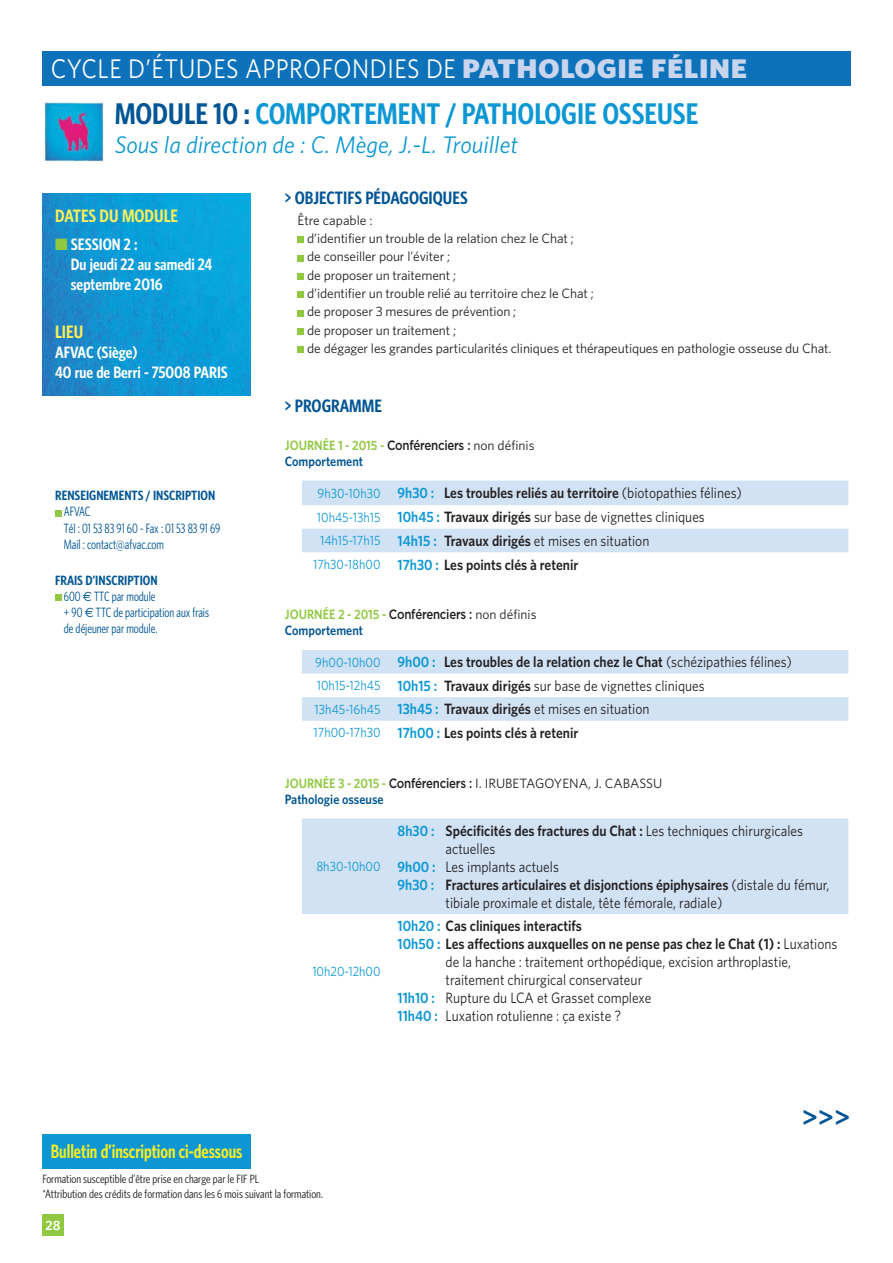
<style>
.page{position:relative;width:893px;height:1263px;background:#fff}
.page>*{position:absolute;margin:0;border:0;box-sizing:border-box;transform-origin:0 0}
.t1{font:600 30px "Whitney Condensed";color:#0c97d4}
.t2{font:600 28.5px "Whitney";color:#005595}
.t3{font:27px "Whitney";letter-spacing:.02em;color:#fff;scale:.9 1}
.t4{font:italic 24px "Whitney";color:#0c97d4}
.t5{font:600 19.5px "Whitney Condensed";color:#fcee21;scale:.9 1}
.t6{font:600 18px "Whitney Condensed";color:#005595}
.t7{font:600 18px "Whitney Condensed";color:#fcef58}
.t8{font:600 16.5px/19.8px "Whitney Condensed";color:#fff}
.t9{font:600 15px/23.5px "Whitney";color:#231f20;scale:.9 1}
.t10{font:15px "Whitney";color:#231f20;scale:.9 1}
.t11{font:13.5px/18.3px "Whitney";letter-spacing:-.01em;color:#231f20}
.t12{font:13.5px/16.2px "Whitney Condensed";color:#005595;scale:.9 1}
.t13{font:600 13.5px/16.2px "Whitney";color:#90c841;scale:.9 1}
.t14{font:600 13.5px "Whitney Condensed";color:#005595}
.t15{font:13.5px "Whitney";color:#0c97d4;scale:.9 1}
.t16{font:600 13.5px "Whitney";color:#fff}
.t17{font:12px/14.4px "Whitney Condensed";color:#231f20}
.s1{font-weight:900;color:#c8d5ed}
.s2{color:#005595}
.s3{font-weight:600}
.s4{font-family:"Euro Sans"}
.s5{font-family:"Gotham";font-weight:500;color:#231f20}
.s6{font-weight:400;color:#231f20}
.s7{font-weight:400;font-size:13.5px;color:#0c97d4}
.s8{color:#0c97d4}
.s9{font-weight:400}
.s10{font-size:13.5px;color:#0c97d4}
.s11{font-weight:600;color:#0c97d4}
.s12{font-weight:600;color:#90c841}
.s13{font-family:"Gotham";font-weight:500}
.s14{font-weight:600;color:#005595}
</style>
<div class="page">
<div style="left:42px;top:1215px;width:22px;height:21px;background:#90c841"></div>
<img style="left:42px;top:194px;width:209px;height:201px">
<svg style="left:302px;top:481px;width:546px;height:71px"></svg>
<svg style="left:302px;top:650px;width:546px;height:71px"></svg>
<div style="left:302px;top:818px;width:546px;height:96px;background:#d1e2f4"></div>
<div style="left:297px;top:237px;width:7px;height:6px;background:#90c841"></div>
<div style="left:297px;top:255px;width:7px;height:6px;background:#90c841"></div>
<div style="left:297px;top:273px;width:7px;height:7px;background:#90c841"></div>
<div style="left:297px;top:292px;width:7px;height:6px;background:#90c841"></div>
<div style="left:297px;top:310px;width:7px;height:6px;background:#90c841"></div>
<div style="left:297px;top:328px;width:7px;height:7px;background:#90c841"></div>
<div style="left:297px;top:347px;width:7px;height:6px;background:#90c841"></div>
<div style="left:55px;top:510px;width:7px;height:6px;background:#90c841"></div>
<div style="left:55px;top:595px;width:7px;height:6px;background:#90c841"></div>
<div style="left:42px;top:51px;width:808px;height:34px;background:#0d72ba"></div>
<img style="left:42px;top:102px;width:62px;height:60px">
<div style="left:42px;top:1134px;width:209px;height:34px;background:#0c97d4"></div>
<svg style="left:56px;top:239px;width:11px;height:11px"></svg>
<h3 class="t3" style="left:51px;top:58px;width:775px">CYCLE D’ÉTUDES APPROFONDIES DE <span class="s1">PATHOLOGIE FÉLINE</span></h3>
<h1 class="t1" style="left:115px;top:102px;width:585px"><span class="s2">MODULE 10 :</span> COMPORTEMENT / PATHOLOGIE OSSEUSE</h1>
<h3 class="t4" style="left:115px;top:135px;width:405px">Sous la direction de : C. Mège, J.-L. Trouillet</h3>
<p class="t7" style="left:55px;top:209px;width:124px">DATES DU MODULE</p>
<p class="t8" style="left:71px;top:236px;width:143px">SESSION 2 :<br>Du jeudi 22 au samedi 24 septembre 2016</p>
<p class="t7" style="left:55px;top:325px;width:30px">LIEU</p>
<p class="t8" style="left:55px;top:344px;width:174px">AFVAC (Siège)<br>40 rue de Berri - 75008 PARIS</p>
<p class="t14" style="left:55px;top:490px;width:162px">RENSEIGNEMENTS / INSCRIPTION</p>
<p class="t12" style="left:64px;top:505px;width:175px">AFVAC<br>Tél : 01 53 83 91 60 - Fax : 01 53 83 91 69<br>Mail : contact@afvac.com</p>
<p class="t12" style="left:64px;top:573px;width:163px;text-indent:-9px"><span class="s3">FRAIS D’INSCRIPTION<br></span>600 <span class="s4">€</span> TTC par module<br>+ 90 <span class="s4">€</span> TTC de participation aux frais de déjeuner par module.</p>
<p class="t6" style="left:285px;top:191px;width:184px">&gt; OBJECTIFS PÉDAGOGIQUES</p>
<p class="t11" style="left:307px;top:212px;width:526px;text-indent:-9px">Être capable :<br>d’identifier un trouble de la relation chez le Chat ;<br>de conseiller pour l’éviter ;<br>de proposer un traitement ;<br>d’identifier un trouble relié au territoire chez le Chat ;<br>de proposer 3 mesures de prévention ;<br>de proposer un traitement ;<br>de dégager les grandes particularités cliniques et thérapeutiques en pathologie osseuse du Chat.</p>
<p class="t6" style="left:285px;top:399px;width:99px">&gt; PROGRAMME</p>
<p class="t13" style="left:285px;top:438px;width:279px">JOURNÉE 1 - 2015 - <span class="s5">Conférenciers :</span> <span class="s6">non définis<br></span><span class="s2">Comportement</span></p>
<p class="t9" style="left:317px;top:482px;width:473px"><span class="s7">9h30-10h30</span> <span class="s8">9h30 :</span> Les troubles reliés au territoire <span class="s9">(biotopathies félines)</span></p>
<p class="t10" style="left:317px;top:512px;width:432px"><span class="s10">10h45-13h15</span> <span class="s11">10h45 :</span> <span class="s3">Travaux dirigés</span> sur base de vignettes cliniques</p>
<p class="t10" style="left:320px;top:535px;width:367px"><span class="s10">14h15-17h15</span> <span class="s11">14h15 :</span> <span class="s3">Travaux dirigés</span> et mises en situation</p>
<p class="t9" style="left:313px;top:554px;width:296px"><span class="s7">17h30-18h00</span> <span class="s8">17h30 :</span> Les points clés à retenir</p>
<p class="t13" style="left:285px;top:608px;width:281px">JOURNÉE 2 - 2015 - <span class="s5">Conférenciers :</span> <span class="s6">non définis<br></span><span class="s2">Comportement</span></p>
<p class="t9" style="left:313px;top:651px;width:533px"><span class="s7">9h00-10h00</span> <span class="s8">9h00 :</span> Les troubles de la relation chez le Chat <span class="s9">(schézipathies félines)<br></span><span class="s7">10h15-12h45</span> <span class="s8">10h15 :</span> Travaux dirigés <span class="s9">sur base de vignettes cliniques<br></span><span class="s7">13h45-16h45</span> <span class="s8">13h45 :</span> Travaux dirigés <span class="s9">et mises en situation<br></span><span class="s7">17h00-17h30</span> <span class="s8">17h00 :</span> Les points clés à retenir</p>
<p class="t11" style="left:285px;top:776px;width:379px;line-height:16.2px"><span class="s12">JOURNÉE 3 - 2015 -</span> <span class="s13">Conférenciers :</span> I. IRUBETAGOYENA, J. CABASSU<br><span class="s14">Pathologie osseuse</span></p>
<p class="t15" style="left:316px;top:861px;width:73px">8h30-10h00</p>
<p class="t15" style="left:312px;top:966px;width:77px">10h20-12h00</p>
<p class="t9" style="left:397px;top:820px;width:452px"><span class="s8">8h30 :</span> Spécificités des fractures du Chat : <span class="s9">Les techniques chirurgicales</span></p>
<p class="t10" style="left:445px;top:843px;width:57px">actuelles</p>
<p class="t10" style="left:397px;top:861px;width:181px"><span class="s11">9h00 :</span> Les implants actuels</p>
<p class="t9" style="left:397px;top:874px;width:481px"><span class="s8">9h30 :</span> Fractures articulaires et disjonctions épiphysaires <span class="s9">(distale du fémur,</span></p>
<p class="t10" style="left:445px;top:897px;width:309px">tibiale proximale et distale, tête fémorale, radiale)</p>
<p class="t9" style="left:397px;top:915px;width:206px"><span class="s8">10h20 :</span> Cas cliniques interactifs</p>
<p class="t9" style="left:397px;top:933px;width:490px"><span class="s8">10h50 :</span> Les affections auxquelles on ne pense pas chez le Chat (1) : <span class="s9">Luxations</span></p>
<p class="t10" style="left:445px;top:956px;width:385px">de la hanche : traitement orthopédique, excision arthroplastie,</p>
<p class="t10" style="left:445px;top:974px;width:220px">traitement chirurgical conservateur</p>
<p class="t10" style="left:397px;top:992px;width:283px"><span class="s11">11h10 :</span> Rupture du LCA et Grasset complexe</p>
<p class="t10" style="left:397px;top:1010px;width:250px"><span class="s11">11h40 :</span> Luxation rotulienne : ça existe ?</p>
<h2 class="t2" style="left:801px;top:1107px;width:50px">&gt;&gt;&gt;</h2>
<h3 class="t5" style="left:51px;top:1144px;width:214px">Bulletin d’inscription ci-dessous</h3>
<p class="t17" style="left:42px;top:1173px;width:282px">Formation susceptible d’être prise en charge par le FIF PL<br>*Attribution des crédits de formation dans les 6 mois suivant la formation.</p>
<p class="t16" style="left:45px;top:1220px;width:17px">28</p>
</div>
